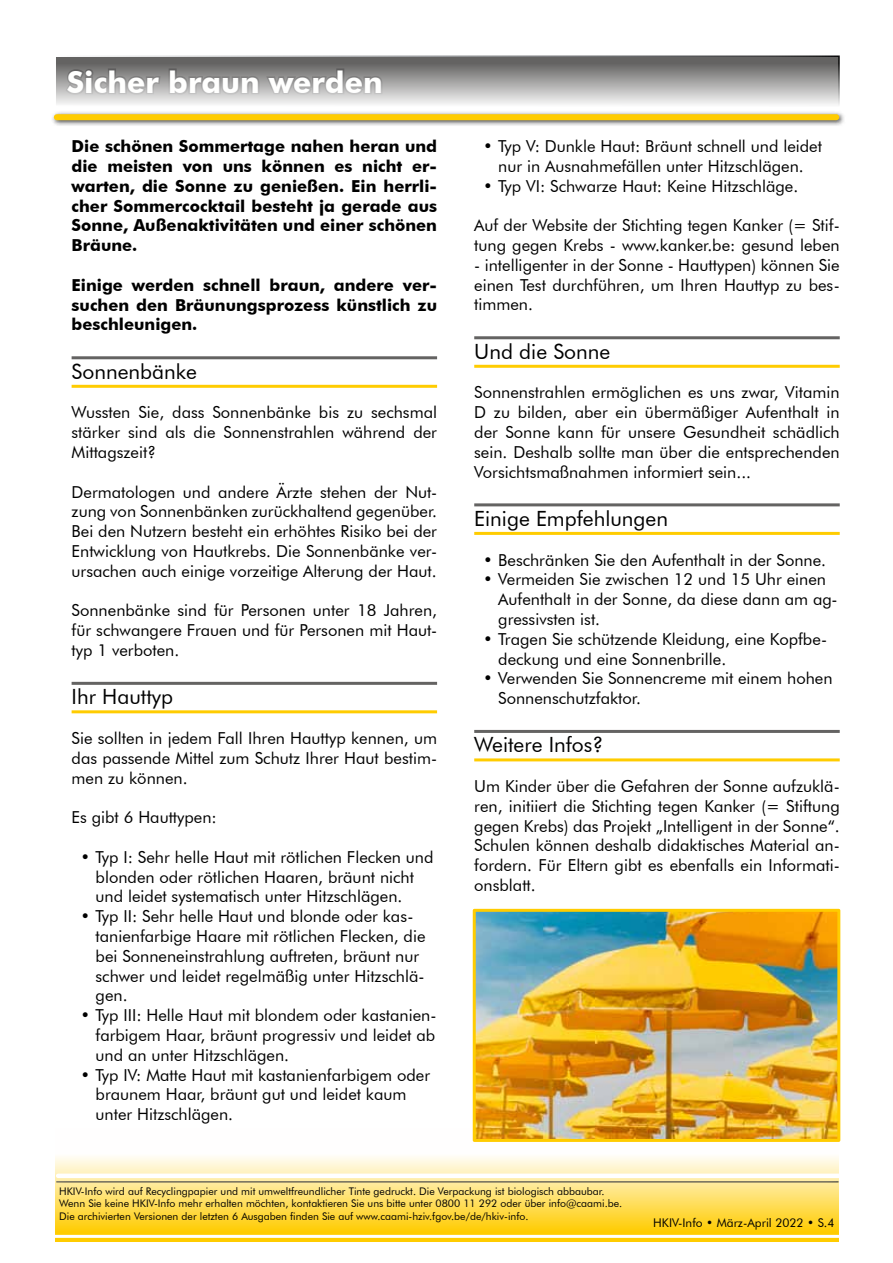
<style>
.page{position:relative;width:893px;height:1263px;background:#fff}
.page>*{position:absolute;margin:0;border:0;box-sizing:border-box;transform-origin:0 0}
.t1{font:700 30px "Futura BT";color:#fffffe}
.t2{font:21px "Futura BT";color:#000}
.t3{font:16.5px/19.8px "Futura BT";color:#000;text-align:justify}
.t4{font:700 16.5px/19.8px "Futura BT";color:#000;text-align:justify}
.t5{font:12px "Futura BT";color:#000}
.t6{font:10.5px/12.6px "Futura BT";color:#000}
</style>
<div class="page">
<img style="left:477px;top:913px;width:359px;height:215px">
<div style="left:473px;top:909px;width:367px;height:233px;border:3px solid #fc0"></div>
<hr style="left:474px;top:336px;width:366px;height:3px;background:#646362">
<hr style="left:474px;top:365px;width:366px;height:3px;background:#fc0">
<hr style="left:474px;top:503px;width:366px;height:3px;background:#646362">
<hr style="left:474px;top:532px;width:366px;height:3px;background:#fc0">
<hr style="left:474px;top:730px;width:366px;height:3px;background:#646362">
<hr style="left:474px;top:758px;width:366px;height:3px;background:#fc0">
<svg style="left:56px;top:1128px;width:783px;height:114px"></svg>
<div style="left:54px;top:1180px;width:786px;height:5px;background:#000;opacity:.75"></div>
<div style="left:58px;top:1173px;width:833px;height:5px;background:#fff"></div>
<hr style="left:52px;top:1235px;width:787px;height:3px;background:#fffffe">
<svg style="left:57px;top:59px;width:780px;height:45px;background:#9e9d9d"></svg>
<svg style="left:63px;top:66px;width:321px;height:38px;background:#aaaaa9"></svg>
<div style="left:54px;top:56px;width:786px;height:51px;border:2px solid #fff"></div>
<div style="left:50px;top:111px;width:796px;height:16px;background:#000;opacity:.75"></div>
<div style="left:57px;top:114px;width:779px;height:6px;background:#fc0"></div>
<hr style="left:72px;top:356px;width:365px;height:3px;background:#646362">
<hr style="left:72px;top:385px;width:365px;height:3px;background:#fc0">
<hr style="left:72px;top:682px;width:365px;height:3px;background:#646362">
<hr style="left:72px;top:710px;width:365px;height:3px;background:#fc0">
<h1 class="t1" style="left:67px;top:64px;width:317px">Sicher braun werden</h1>
<p class="t4" style="left:72px;top:136px;width:367px">Die schönen Sommertage nahen heran und die meisten von uns können es nicht er&shy;warten, die Sonne zu genießen. Ein herrli&shy;cher Sommercocktail besteht ja gerade aus Sonne, Außenaktivitäten und einer schönen Bräune.</p>
<p class="t4" style="left:72px;top:275px;width:367px">Einige werden schnell braun, andere ver&shy;suchen den Bräunungsprozess künstlich zu beschleunigen.</p>
<p class="t2" style="left:72px;top:359px;width:127px">Sonnenbänke</p>
<p class="t3" style="left:72px;top:402px;width:367px">Wussten Sie, dass Sonnenbänke bis zu sechsmal stärker sind als die Sonnenstrahlen während der Mittagszeit?</p>
<p class="t3" style="left:72px;top:482px;width:367px">Dermatologen und andere Ärzte stehen der Nut&shy;zung von Sonnenbänken zurückhaltend gegenüber.<br>Bei den Nutzern besteht ein erhöhtes Risiko bei der Entwicklung von Hautkrebs. Die Sonnenbänke ver&shy;ursachen auch einige vorzeitige Alterung der Haut.</p>
<p class="t3" style="left:72px;top:600px;width:367px">Sonnenbänke sind für Personen unter 18 Jahren, für schwangere Frauen und für Personen mit Haut&shy;typ 1 verboten.</p>
<p class="t2" style="left:72px;top:684px;width:103px">Ihr Hauttyp</p>
<p class="t3" style="left:72px;top:728px;width:367px">Sie sollten in jedem Fall Ihren Hauttyp kennen, um das passende Mittel zum Schutz Ihrer Haut bestim&shy;men zu können.</p>
<p class="t3" style="left:72px;top:807px;width:147px">Es gibt 6 Hauttypen:</p>
<p class="t3" style="left:96px;top:847px;width:339px;text-align:left;text-indent:-15px">• Typ I: Sehr helle Haut mit rötlichen Flecken und blonden oder rötlichen Haaren, bräunt nicht und leidet systematisch unter Hitzschlägen.</p>
<p class="t3" style="left:96px;top:906px;width:331px;text-align:left;text-indent:-15px">• Typ II: Sehr helle Haut und blonde oder kas&shy;tanienfarbige Haare mit rötlichen Flecken, die bei Sonneneinstrahlung auftreten, bräunt nur schwer und leidet regelmäßig unter Hitzschlä&shy;gen.</p>
<p class="t3" style="left:96px;top:1005px;width:342px;text-indent:-15px">• Typ III: Helle Haut mit blondem oder kastanien&shy;farbigem Haar, bräunt progressiv und leidet ab und an unter Hitzschlägen.</p>
<p class="t3" style="left:96px;top:1065px;width:336px;text-align:left;text-indent:-15px">• Typ IV: Matte Haut mit kastanienfarbigem oder braunem Haar, bräunt gut und leidet kaum unter Hitzschlägen.</p>
<p class="t3" style="left:483px;top:136px;width:340px;text-align:center">• Typ V: Dunkle Haut: Bräunt schnell und leidet nur in Ausnahmefällen unter Hitzschlägen.</p>
<p class="t3" style="left:483px;top:176px;width:317px">• Typ VI: Schwarze Haut: Keine Hitzschläge.</p>
<p class="t3" style="left:474px;top:215px;width:367px">Auf der Website der Stichting tegen Kanker (= Stif&shy;tung gegen Krebs - www.kanker.be: gesund leben</p>
<p class="t3" style="left:474px;top:255px;width:367px">- intelligenter in der Sonne - Hauttypen) können Sie einen Test durchführen, um Ihren Hauttyp zu bes&shy;timmen.</p>
<p class="t2" style="left:474px;top:339px;width:138px">Und die Sonne</p>
<p class="t3" style="left:474px;top:382px;width:367px">Sonnenstrahlen ermöglichen es uns zwar, Vitamin D zu bilden, aber ein übermäßiger Aufenthalt in der Sonne kann für unsere Gesundheit schädlich sein. Deshalb sollte man über die entsprechenden Vorsichtsmaßnahmen informiert sein...</p>
<p class="t2" style="left:474px;top:506px;width:195px">Einige Empfehlungen</p>
<p class="t3" style="left:483px;top:550px;width:344px">• Beschränken Sie den Aufenthalt in der Sonne.</p>
<p class="t3" style="left:498px;top:569px;width:341px;text-align:left;text-indent:-15px">• Vermeiden Sie zwischen 12 und 15 Uhr einen<br>Aufenthalt in der Sonne, da diese dann am ag&shy;gressivsten ist.</p>
<p class="t3" style="left:498px;top:629px;width:330px;text-indent:-15px">• Tragen Sie schützende Kleidung, eine Kopfbe&shy;deckung und eine Sonnenbrille.</p>
<p class="t3" style="left:498px;top:668px;width:336px;text-indent:-15px">• Verwenden Sie Sonnencreme mit einem hohen<br>Sonnenschutzfaktor.</p>
<p class="t2" style="left:474px;top:732px;width:131px">Weitere Infos?</p>
<p class="t3" style="left:474px;top:776px;width:367px">Um Kinder über die Gefahren der Sonne aufzuklä&shy;ren, initiiert die Stichting tegen Kanker (= Stiftung gegen Krebs) das Projekt „Intelligent in der Sonne“.<br>Schulen können deshalb didaktisches Material an&shy;fordern. Für Eltern gibt es ebenfalls ein Informati&shy;onsblatt.</p>
<p class="t6" style="left:59px;top:1185px;width:565px">HKIV-Info wird auf Recyclingpapier und mit umweltfreundlicher Tinte gedruckt. Die Verpackung ist biologisch abbaubar.<br>Wenn Sie keine HKIV-Info mehr erhalten möchten, kontaktieren Sie uns bitte unter 0800 11 292 oder über info@caami.be.<br>Die archivierten Versionen der letzten 6 Ausgaben finden Sie auf www.caami-hziv.fgov.be/de/hkiv-info.</p>
<p class="t5" style="left:653px;top:1216px;width:183px">HKIV-Info • März-April 2022 • S.4</p>
</div>
